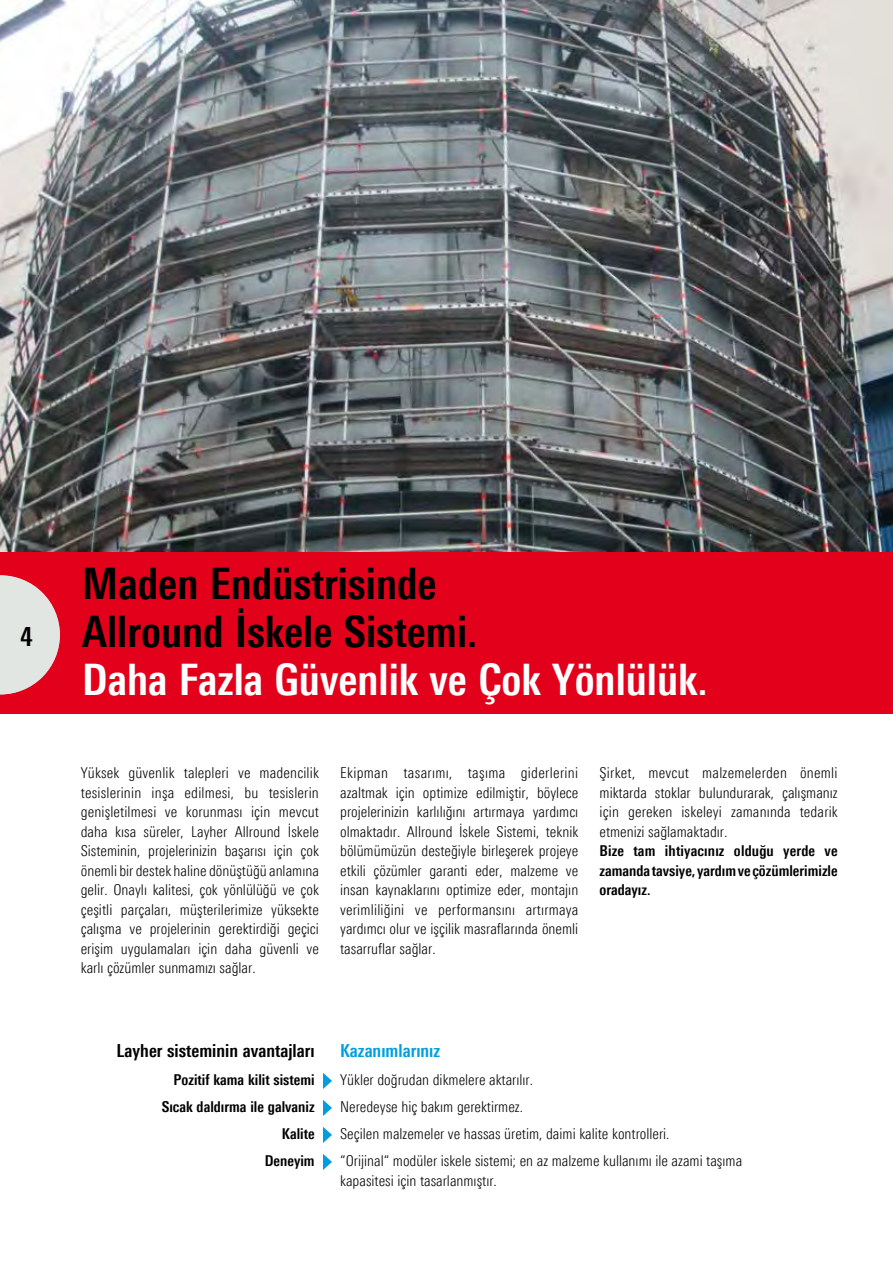
<style>
.page{position:relative;width:893px;height:1263px;background:#fff}
.page>*{position:absolute;margin:0;border:0;box-sizing:border-box;transform-origin:0 0}
.t1{font:700 43.5px/48px "Linotype Univers 620 Cn";color:#000}
.t2{font:700 43.5px "Linotype Univers 620 Cn";color:#fff}
.t3{font:700 27px "Linotype Univers 620 Cn";color:#000}
.t4{font:700 18px "Linotype Univers 620 Cn";color:#000}
.t5{font:700 18px "Linotype Univers 620 Cn";color:#009ee0}
.t6{font:300 15px/19.5px "Linotype Univers 320 Cn";color:#000;text-align:justify}
.t7{font:700 15px/19.5px "Linotype Univers 620 Cn";color:#000;text-align:justify}
</style>
<div class="page">
<img style="left:0;top:0;width:893px;height:552px">
<div style="left:0;top:552px;width:893px;height:162px;background:#e2001a"></div>
<svg style="left:0;top:575px;width:60px;height:119px"></svg>
<svg style="left:323px;top:1073px;width:9px;height:16px"></svg>
<svg style="left:323px;top:1100px;width:9px;height:16px"></svg>
<svg style="left:323px;top:1127px;width:9px;height:16px"></svg>
<svg style="left:323px;top:1154px;width:9px;height:16px"></svg>
<h2 class="t3" style="left:20px;top:620px;width:14px">4</h2>
<h1 class="t1" style="left:82px;top:559px;width:397px">Maden Endüstrisinde<br>Allround İskele Sistemi.</h1>
<h1 class="t2" style="left:82px;top:653px;width:627px">Daha Fazla Güvenlik ve Çok Yönlülük.</h1>
<p class="t6" style="left:81px;top:763px;width:240px">Yüksek güvenlik talepleri ve madencilik tesislerinin inşa edilmesi, bu tesislerin genişletilmesi ve korunması için mevcut daha kısa süreler, Layher Allround İskele Sisteminin, projelerinizin başarısı için çok önemli bir destek haline dönüştüğü anlamına gelir. Onaylı kalitesi, çok yönlülüğü ve çok çeşitli parçaları, müşterilerimize yüksekte çalışma ve projelerinin gerektirdiği geçici erişim uygulamaları için daha güvenli ve karlı çözümler sunmamızı sağlar.</p>
<p class="t6" style="left:340px;top:763px;width:240px">Ekipman tasarımı, taşıma giderlerini azaltmak için optimize edilmiştir, böylece projelerinizin karlılığını artırmaya yardımcı olmaktadır. Allround İskele Sistemi, teknik bölümümüzün desteğiyle birleşerek projeye etkili çözümler garanti eder, malzeme ve insan kaynaklarını optimize eder, montajın verimliliğini ve performansını artırmaya yardımcı olur ve işçilik masraflarında önemli tasarruflar sağlar.</p>
<p class="t6" style="left:600px;top:763px;width:240px">Şirket, mevcut malzemelerden önemli miktarda stoklar bulundurarak, çalışmanız için gereken iskeleyi zamanında tedarik etmenizi sağlamaktadır.</p>
<p class="t7" style="left:600px;top:841px;width:240px">Bize tam ihtiyacınız olduğu yerde ve zamanda tavsiye, yardım ve çözümlerimizle oradayız.</p>
<p class="t4" style="left:117px;top:1040px;width:200px">Layher sisteminin avantajları</p>
<p class="t5" style="left:340px;top:1040px;width:102px">Kazanımlarınız</p>
<p class="t7" style="left:174px;top:1069px;width:143px">Pozitif kama kilit sistemi</p>
<p class="t6" style="left:340px;top:1069px;width:194px">Yükler doğrudan dikmelere aktarılır.</p>
<p class="t7" style="left:162px;top:1096px;width:154px">Sıcak daldırma ile galvaniz</p>
<p class="t6" style="left:340px;top:1097px;width:184px">Neredeyse hiç bakım gerektirmez.</p>
<p class="t7" style="left:282px;top:1124px;width:34px">Kalite</p>
<p class="t6" style="left:340px;top:1124px;width:331px">Seçilen malzemeler ve hassas üretim, daimi kalite kontrolleri.</p>
<p class="t7" style="left:265px;top:1151px;width:51px">Deneyim</p>
<p class="t6" style="left:340px;top:1151px;width:404px">“Orijinal“ modüler iskele sistemi; en az malzeme kullanımı ile azami taşıma kapasitesi için tasarlanmıştır.</p>
</div>
